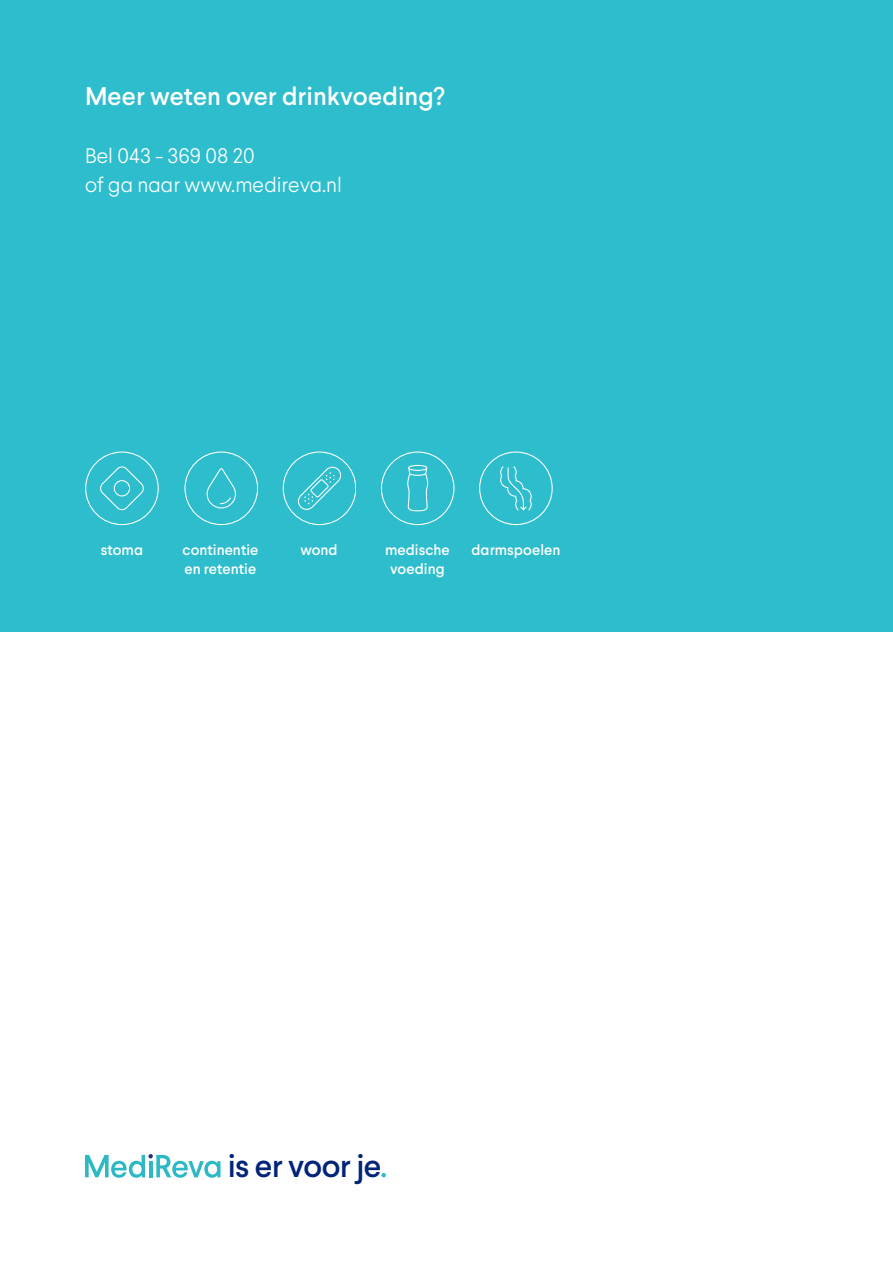
<style>
.page{position:relative;width:893px;height:1263px;background:#fff}
.page>*{position:absolute;margin:0;border:0;box-sizing:border-box;transform-origin:0 0}
.t1{font:500 31.8px "Larsseit";letter-spacing:-.02em;color:#002478}
.t2{font:500 25.5px "Larsseit";color:#fff}
.t3{font:300 21px/28.5px "Larsseit";color:#fff}
.t4{font:500 14.85px/19px "Larsseit";color:#fff;text-align:center}
.s1{color:#2dbdcc}
</style>
<div class="page">
<div style="left:0;top:0;width:893px;height:631px;background:#2dbdcc"></div>
<svg style="left:85px;top:451px;width:74px;height:74px"></svg>
<svg style="left:185px;top:451px;width:72px;height:74px"></svg>
<svg style="left:283px;top:451px;width:73px;height:74px"></svg>
<svg style="left:381px;top:451px;width:73px;height:74px"></svg>
<svg style="left:479px;top:451px;width:74px;height:74px"></svg>
<svg style="left:85px;top:1154px;width:135px;height:24px"></svg>
<h2 class="t2" style="left:85px;top:79px;width:361px">Meer weten over drinkvoeding?</h2>
<h3 class="t3" style="left:85px;top:141px;width:258px">Bel 043 - 369 08 20<br>of ga naar www.medireva.nl</h3>
<p class="t4" style="left:101px;top:540px;width:44px">stoma</p>
<p class="t4" style="left:300px;top:540px;width:39px">wond</p>
<p class="t4" style="left:385px;top:540px;width:66px">medische voeding</p>
<p class="t4" style="left:183px;top:540px;width:77px;text-align:left">continentie en retentie</p>
<p class="t4" style="left:472px;top:540px;width:90px">darmspoelen</p>
<h1 class="t1" style="left:228px;top:1146px;width:161px">is er voor je<span class="s1">.</span></h1>
</div>
